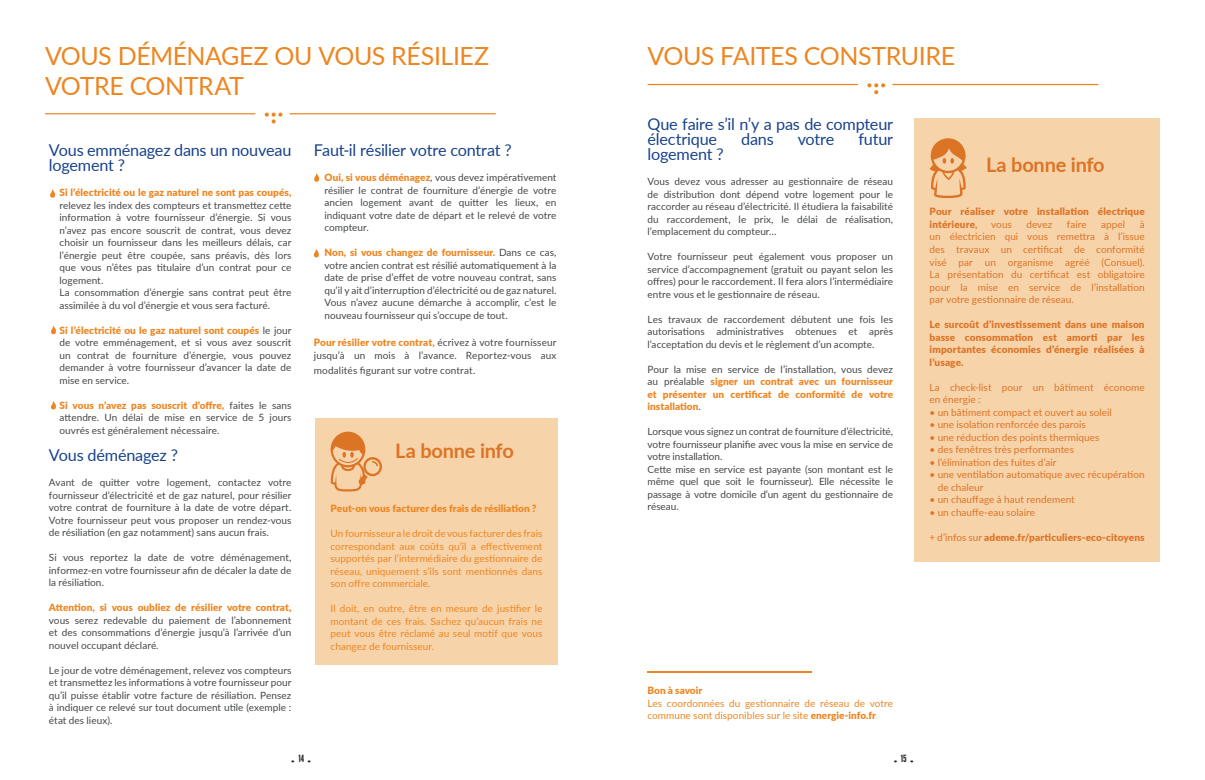
<style>
.page{position:relative;width:1205px;height:780px;background:#fff}
.page>*{position:absolute;margin:0;border:0;box-sizing:border-box;transform-origin:0 0}
.t1{font:25px/30px "Lato";letter-spacing:-.02em;color:#ed8622}
.t2{font:25px "Times New Roman";color:#231f20}
.t3{font:700 20px "Lato";letter-spacing:-.01em;color:#dc7426}
.t4{font:16.25px/15px "Lato";letter-spacing:-.015em;color:#19438b}
.t5{font:10px/12.5px "Lato";letter-spacing:.005em;color:#444749;text-align:justify}
.t6{font:10px/12.5px "Lato";letter-spacing:.005em;color:#dc7426}
.t7{font:10px/12.5px "Lato";letter-spacing:.005em;color:#ed8622;text-align:justify}
.t8{font:900 10px/12.5px "Lato";letter-spacing:.005em;color:#ed8622;text-align:justify}
.t9{font:900 10px/12.5px "Lato";letter-spacing:.015em;color:#dc7426}
.t10{font:10px "League Gothic";color:#231f20}
.s1{font-weight:900;color:#ed8622}
.s2{font-weight:400;color:#444749}
.s3{font-weight:700}
.s4{font-weight:400}
.s5{font-weight:900}
</style>
<div class="page">
<div style="left:315px;top:418px;width:242px;height:247px;background:#f7d3aa"></div>
<div style="left:914px;top:118px;width:246px;height:444px;background:#f7d3aa"></div>
<svg style="left:265px;top:112px;width:17px;height:11px"></svg>
<hr style="left:45px;top:113px;width:210px;height:1px;background:#ed8622">
<hr style="left:290px;top:113px;width:206px;height:1px;background:#ed8622">
<svg style="left:867px;top:83px;width:18px;height:11px"></svg>
<hr style="left:648px;top:84px;width:210px;height:1px;background:#ed8622">
<hr style="left:892px;top:84px;width:206px;height:1px;background:#ed8622">
<hr style="left:647px;top:671px;width:165px;height:2px;background:#ed8622">
<svg style="left:331px;top:431px;width:51px;height:60px"></svg>
<svg style="left:929px;top:138px;width:38px;height:60px"></svg>
<svg style="left:314px;top:173px;width:6px;height:9px"></svg>
<svg style="left:51px;top:401px;width:5px;height:8px"></svg>
<svg style="left:51px;top:326px;width:5px;height:8px"></svg>
<svg style="left:50px;top:189px;width:6px;height:9px"></svg>
<svg style="left:313px;top:249px;width:6px;height:8px"></svg>
<h1 class="t1" style="left:45px;top:40px;width:445px">VOUS DÉMÉNAGEZ OU VOUS RÉSILIEZ<br>VOTRE CONTRAT</h1>
<h1 class="t1" style="left:647px;top:40px;width:309px">VOUS FAITES CONSTRUIRE</h1>
<h3 class="t4" style="left:647px;top:116px;width:247px">Que faire s’il n’y a pas de compteur électrique</h3>
<h3 class="t4" style="left:741px;top:131px;width:34px">dans</h3>
<h3 class="t4" style="left:798px;top:131px;width:38px">votre</h3>
<h3 class="t4" style="left:858px;top:131px;width:36px">futur</h3>
<h3 class="t4" style="left:314px;top:142px;width:199px">Faut-il résilier votre contrat ?</h3>
<p class="t5" style="left:324px;top:171px;width:233px"><span class="s1">Oui, si vous déménagez</span>, vous devez impérativement résilier le contrat de fourniture d’énergie de votre ancien logement avant de quitter les lieux, en indiquant votre date de départ et le relevé de votre compteur.</p>
<p class="t5" style="left:324px;top:246px;width:234px"><span class="s1">Non, si vous changez de fournisseur.</span> Dans ce cas, votre ancien contrat est résilié automatiquement à la date de prise d’effet de votre nouveau contrat, sans qu’il y ait d’interruption d’électricité ou de gaz naturel.<br>Vous n’avez aucune démarche à accomplir, c’est le nouveau fournisseur qui s’occupe de tout.</p>
<p class="t5" style="left:314px;top:336px;width:244px"><span class="s1">Pour résilier votre contrat,</span> écrivez à votre fournisseur jusqu’à un mois à l’avance. Reportez-vous aux</p>
<p class="t5" style="left:314px;top:363px;width:163px">modalités figurant sur votre contrat.</p>
<h3 class="t4" style="left:49px;top:142px;width:244px">Vous emménagez dans un nouveau logement ?</h3>
<p class="t8" style="left:60px;top:186px;width:233px">Si l’électricité ou le gaz naturel ne sont pas coupés,</p>
<p class="t5" style="left:60px;top:198px;width:233px;text-align:left">relevez les index des compteurs et transmettez cette information à votre fournisseur d’énergie. Si vous n’avez pas encore souscrit de contrat, vous devez choisir un fournisseur dans les meilleurs délais, car l’énergie peut être coupée, sans préavis, dès lors que vous n’êtes pas titulaire d’un contrat pour ce logement.<br>La consommation d’énergie sans contrat peut être assimilée à du vol d’énergie et vous sera facturé.</p>
<p class="t5" style="left:60px;top:323px;width:233px"><span class="s1">Si l’électricité ou le gaz naturel sont coupés</span> le jour de votre emménagement, et si vous avez souscrit un contrat de fourniture d’énergie, vous pouvez demander à votre fournisseur d’avancer la date de mise en service.</p>
<p class="t5" style="left:60px;top:398px;width:233px"><span class="s1">Si vous n’avez pas souscrit d’offre,</span> faites le sans attendre. Un délai de mise en service de 5 jours ouvrés est généralement nécessaire.</p>
<h3 class="t4" style="left:49px;top:447px;width:131px">Vous déménagez ?</h3>
<p class="t5" style="left:49px;top:476px;width:244px">Avant de quitter votre logement, contactez votre fournisseur d’électricité et de gaz naturel, pour résilier votre contrat de fourniture à la date de votre départ.<br>Votre fournisseur peut vous proposer un rendez-vous de résiliation (en gaz notamment) sans aucun frais.</p>
<p class="t5" style="left:49px;top:551px;width:244px">Si vous reportez la date de votre déménagement, informez-en votre fournisseur afin de décaler la date de la résiliation.</p>
<p class="t8" style="left:49px;top:601px;width:244px">Attention, si vous oubliez de résilier votre contrat,</p>
<p class="t5" style="left:49px;top:613px;width:244px">vous serez redevable du paiement de l’abonnement et des consommations d’énergie jusqu’à l’arrivée d’un nouvel occupant déclaré.</p>
<p class="t5" style="left:49px;top:663px;width:244px">Le jour de votre déménagement, relevez vos compteurs et transmettez les informations à votre fournisseur pour qu’il puisse établir votre facture de résiliation. Pensez à indiquer ce relevé sur tout document utile (exemple : état des lieux).</p>
<h3 class="t4" style="left:647px;top:146px;width:78px">logement ?</h3>
<p class="t5" style="left:647px;top:175px;width:247px">Vous devez vous adresser au gestionnaire de réseau de distribution dont dépend votre logement pour le raccorder au réseau d’électricité. Il étudiera la faisabilité du raccordement, le prix, le délai de réalisation, l’emplacement du compteur…</p>
<p class="t5" style="left:647px;top:250px;width:247px">Votre fournisseur peut également vous proposer un service d’accompagnement (gratuit ou payant selon les offres) pour le raccordement. Il fera alors l’intermédiaire entre vous et le gestionnaire de réseau.</p>
<p class="t5" style="left:647px;top:312px;width:247px">Les travaux de raccordement débutent une fois les autorisations administratives obtenues et après l’acceptation du devis et le règlement d’un acompte.</p>
<p class="t8" style="left:647px;top:362px;width:247px"><span class="s2">Pour la mise en service de l’installation, vous devez au préalable</span> signer un contrat avec un fournisseur et présenter un certificat de conformité de votre installation<span class="s2">.</span></p>
<p class="t5" style="left:647px;top:425px;width:247px;text-align:left">Lorsque vous signez un contrat de fourniture d’électricité, votre fournisseur planifie avec vous la mise en service de votre installation.<br>Cette mise en service est payante (son montant est le même quel que soit le fournisseur). Elle nécessite le passage à votre domicile d’un agent du gestionnaire de réseau.</p>
<h2 class="t3" style="left:986px;top:149px;width:120px">La bonne info</h2>
<p class="t9" style="left:929px;top:205px;width:217px">Pour réaliser votre installation électrique intérieure<span class="s3">,</span></p>
<p class="t6" style="left:991px;top:218px;width:22px">vous</p>
<p class="t6" style="left:1026px;top:218px;width:27px">devez</p>
<p class="t6" style="left:1067px;top:218px;width:21px">faire</p>
<p class="t6" style="left:1101px;top:218px;width:26px">appel</p>
<p class="t6" style="left:929px;top:218px;width:217px;text-align:justify;text-indent:210px">à un électricien qui vous remettra à l’issue des travaux un certificat de conformité visé par un organisme agréé (Consuel).<br>La présentation du certificat est obligatoire pour la mise en service de l’installation par votre gestionnaire de réseau.</p>
<p class="t9" style="left:929px;top:318px;width:217px;text-align:justify">Le surcoût d’investissement dans une maison basse consommation est amorti par les importantes économies d’énergie réalisées à l’usage.</p>
<p class="t6" style="left:929px;top:380px;width:217px">La check-list pour un bâtiment économe en énergie :</p>
<p class="t6" style="left:929px;top:405px;width:184px">• un bâtiment compact et ouvert au soleil</p>
<p class="t6" style="left:929px;top:418px;width:158px">• une isolation renforcée des parois</p>
<p class="t6" style="left:929px;top:430px;width:171px">• une réduction des points thermiques</p>
<p class="t6" style="left:929px;top:443px;width:146px">• des fenêtres très performantes</p>
<p class="t6" style="left:929px;top:455px;width:128px">• l’élimination des fuites d’air</p>
<p class="t6" style="left:937px;top:468px;width:208px;text-indent:-8px">• une ventilation automatique avec récupération de chaleur</p>
<p class="t6" style="left:929px;top:493px;width:147px">• un chauffage à haut rendement</p>
<p class="t6" style="left:929px;top:505px;width:107px">• un chauffe-eau solaire</p>
<p class="t9" style="left:929px;top:530px;width:217px"><span class="s4">+ d’infos sur</span> ademe.fr/particuliers-eco-citoyens</p>
<h2 class="t3" style="left:395px;top:435px;width:120px">La bonne info</h2>
<p class="t8" style="left:331px;top:502px;width:207px">Peut-on vous facturer des frais de résiliation ?</p>
<p class="t7" style="left:331px;top:527px;width:213px">Un fournisseur a le droit de vous facturer des frais correspondant aux coûts qu’il a effectivement supportés par l’intermédiaire du gestionnaire de réseau, uniquement s’ils sont mentionnés dans son offre commerciale.</p>
<p class="t7" style="left:331px;top:602px;width:213px">Il doit, en outre, être en mesure de justifier le montant de ces frais. Sachez qu’aucun frais ne peut vous être réclamé au seul motif que vous changez de fournisseur.</p>
<p class="t8" style="left:647px;top:683px;width:56px">Bon à savoir</p>
<p class="t7" style="left:647px;top:696px;width:247px">Les coordonnées du gestionnaire de réseau de votre commune sont disponibles sur le site <span class="s5">energie-info.fr</span></p>
<p class="t10" style="left:298px;top:753px;width:7px">14</p>
<h1 class="t2" style="left:892px;top:737px;width:24px">. .</h1>
<p class="t10" style="left:901px;top:753px;width:7px">15</p>
<h1 class="t2" style="left:290px;top:737px;width:24px">. .</h1>
</div>
